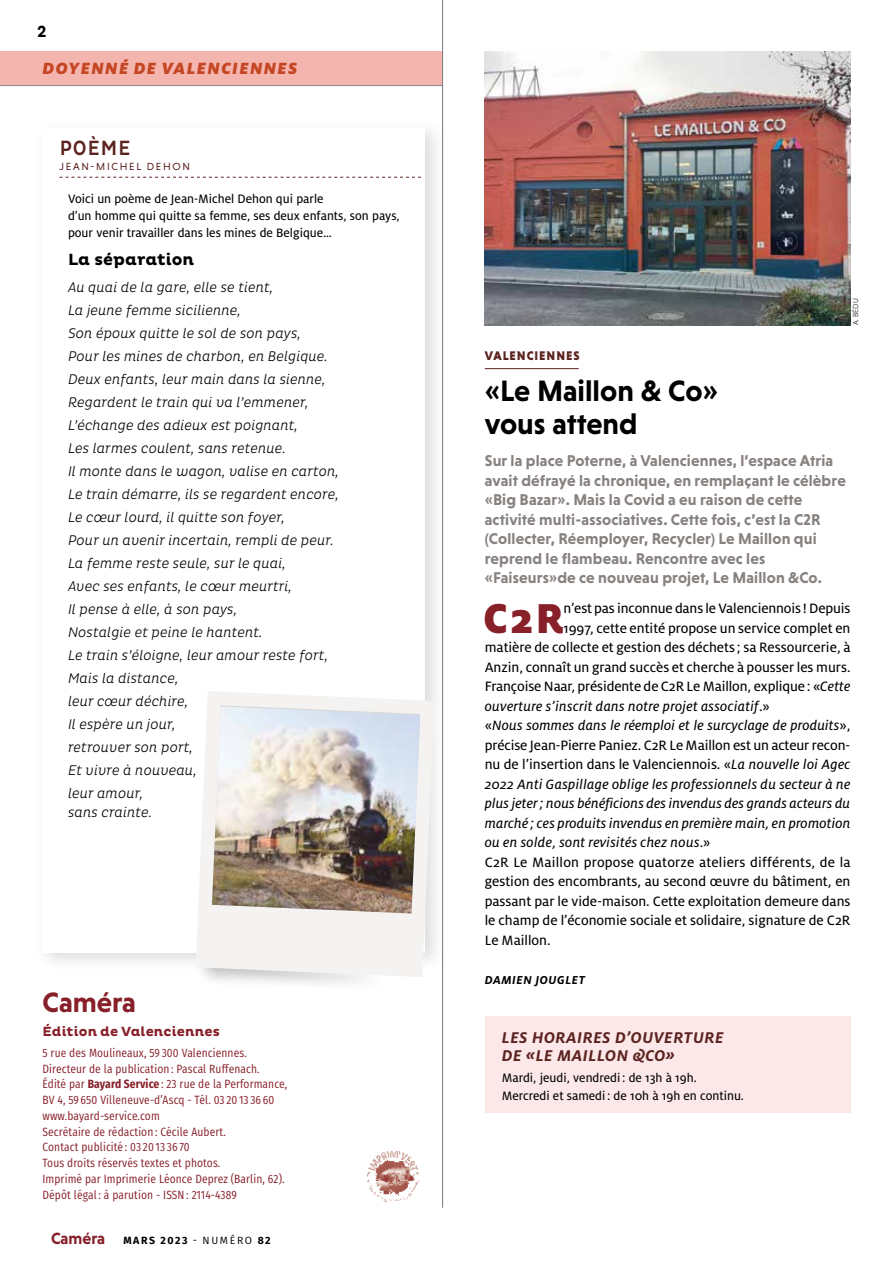
<style>
.page{position:relative;width:893px;height:1263px;background:#fff}
.page>*{position:absolute;margin:0;border:0;box-sizing:border-box;transform-origin:0 0}
.t1{font:900 46.35px "Milo OT";color:#88202a;scale:.95 1}
.t2{font:700 30px/33px "Niveau Grotesk";color:#000}
.t3{font:700 28.5px "Niveau Grotesk";color:#88202a}
.t4{font:500 21px "Pluto Cond";letter-spacing:.055em;color:#5c2421;scale:.94 1}
.t5{font:italic 900 18px "Milo OT";letter-spacing:.07em;color:#c54623}
.t6{font:italic 700 17.25px/18px "Milo OT";letter-spacing:.03em;color:#5c2421}
.t7{font:700 16.5px "Pluto";color:#000}
.t8{font:700 16.5px "Pluto Cond";color:#000}
.t9{font:700 15.9px/19.5px "Niveau Grotesk";letter-spacing:.01em;color:#87817f}
.t10{font:15px/19.5px "Milo OT Text";color:#000;text-align:right}
.t11{font:15px/19.5px "Milo OT Text Ita";letter-spacing:.01em;color:#000}
.t12{font:italic 300 14.25px/23px "Pluto Cond";letter-spacing:.01em;color:#000}
.t13{font:13.5px/17.2px "Milo OT Text";color:#000}
.t14{font:700 13.5px "Pluto";letter-spacing:.01em;color:#88202a}
.t15{font:italic 700 12.75px "Milo OT";letter-spacing:.04em;color:#000}
.t16{font:900 12.75px "Niveau Grotesk";letter-spacing:.075em;color:#5c2421}
.t17{font:12px/15.8px "Fira Sans Condensed";letter-spacing:.01em;color:#88202a;scale:.95 1}
.t18{font:700 10.5px "Fira Sans";letter-spacing:.15em;color:#000}
.t19{font:10.5px "Niveau Grotesk";letter-spacing:.165em;color:#5c2421}
.t20{font:300 7.5px "Niveau Grotesk";color:#000}
.s1{font-weight:700}
.s2{font-family:"Niveau Grotesk";font-size:16.5px;color:#88202a}
.s3{font-weight:400}
.s4{font-family:"Milo OT Text Ita"}
.s5{font-family:"Milo OT Text"}
</style>
<div class="page">
<svg style="left:367px;top:1150px;width:52px;height:52px"></svg>
<div style="left:0;top:51px;width:442px;height:34px;background:#f5b5af"></div>
<hr style="left:0;top:85px;width:442px;height:1px;background:#87888a">
<hr style="left:442px;top:0;width:1px;height:1208px;background:#7b7573">
<hr style="left:892px;top:1002px;width:1px;height:261px;background:#e3e4e4">
<hr style="left:485px;top:368px;width:94px;height:1px;background:#5c2421">
<div style="left:485px;top:1016px;width:365px;height:96px;background:#fce8e9"></div>
<img style="left:485px;top:51px;width:365px;height:274px">
<div style="left:35px;top:119px;width:411px;height:853px;background:#7b7573;opacity:.25"></div>
<div style="left:43px;top:128px;width:382px;height:824px;background:#fff"></div>
<svg style="left:60px;top:177px;width:361px;height:1px"></svg>
<div style="left:195px;top:813px;width:199px;height:179px;background:#000;opacity:.25"></div>
<svg style="left:196px;top:691px;width:238px;height:286px;fill:#f4f3f2"></svg>
<div style="left:202px;top:705px;width:218px;height:252px;background:#f4f3f2"></div>
<img style="left:212px;top:706px;width:208px;height:207px">
<p class="t8" style="left:37px;top:22px;width:11px">2</p>
<p class="t5" style="left:43px;top:58px;width:256px">DOYENNÉ DE VALENCIENNES</p>
<h3 class="t4" style="left:60px;top:136px;width:77px">POÈME</h3>
<p class="t19" style="left:60px;top:160px;width:132px">JEAN-MICHEL DEHON</p>
<p class="t13" style="left:68px;top:190px;width:333px">Voici un poème de Jean-Michel Dehon qui parle<br>d’un homme qui quitte sa femme, ses deux enfants, son pays, pour venir travailler dans les mines de Belgique…</p>
<p class="t7" style="left:68px;top:250px;width:128px">La séparation</p>
<p class="t12" style="left:68px;top:276px;width:272px">Au quai de la gare, elle se tient,<br>La jeune femme sicilienne,<br>Son époux quitte le sol de son pays,<br>Pour les mines de charbon, en Belgique.<br>Deux enfants, leur main dans la sienne,<br>Regardent le train qui va l’emmener,<br>L’échange des adieux est poignant,<br>Les larmes coulent, sans retenue.<br>Il monte dans le wagon, valise en carton,<br>Le train démarre, ils se regardent encore,<br>Le cœur lourd, il quitte son foyer,<br>Pour un avenir incertain, rempli de peur.<br>La femme reste seule, sur le quai,<br>Avec ses enfants, le cœur meurtri,<br>Il pense à elle, à son pays,<br>Nostalgie et peine le hantent.<br>Le train s’éloigne, leur amour reste fort,<br>Mais la distance,<br>leur cœur déchire,<br>Il espère un jour,<br>retrouver son port,<br>Et vivre à nouveau,<br>leur amour,</p>
<p class="t12" style="left:68px;top:801px;width:86px">sans crainte.</p>
<h3 class="t3" style="left:43px;top:986px;width:95px">Caméra</h3>
<p class="t14" style="left:43px;top:1024px;width:179px">Édition de Valenciennes</p>
<p class="t17" style="left:43px;top:1044px;width:259px">5 rue des Moulineaux, 59 300 Valenciennes.<br>Directeur de la publication : Pascal Ruffenach.<br>Édité par <span class="s1">Bayard Service</span> : 23 rue de la Performance, BV 4, 59 650 Villeneuve-d’Ascq - Tél. 03 20 13 36 60 www.bayard-service.com<br>Secrétaire de rédaction : Cécile Aubert.<br>Contact publicité : 03 20 13 36 70<br>Tous droits réservés textes et photos.<br>Imprimé par Imprimerie Léonce Deprez (Barlin, 62).<br>Dépôt légal : à parution - ISSN: 2114-4389</p>
<p class="t18" style="left:51px;top:1231px;width:221px"><span class="s2">Caméra</span> MARS 2023 <span class="s3">- NUMÉRO</span> 82</p>
<p class="t20" style="left:851px;top:325px;width:28px;rotate:-90deg">A. BÉDU</p>
<p class="t16" style="left:485px;top:348px;width:96px">VALENCIENNES</p>
<h2 class="t2" style="left:485px;top:374px;width:235px">«Le Maillon &amp; Co» vous attend</h2>
<p class="t9" style="left:485px;top:451px;width:363px">Sur la place Poterne, à Valenciennes, l’espace Atria avait défrayé la chronique, en remplaçant le célèbre «Big Bazar». Mais la Covid a eu raison de cette activité multi-associatives. Cette fois, c’est la C2R (Collecter, Réemployer, Recycler) Le Maillon qui reprend le flambeau. Rencontre avec les «Faiseurs»de ce nouveau projet, Le Maillon &amp;Co.</p>
<h1 class="t1" style="left:483px;top:591px;width:86px">C2R</h1>
<p class="t10" style="left:485px;top:599px;width:367px">n’est pas inconnue dans le Valenciennois! Depuis<br>1997, cette entité propose un service complet en<br>matière de collecte et gestion des déchets; sa Ressourcerie, à Anzin, connaît un grand succès et cherche à pousser les murs.<br>Françoise Naar, présidente de C2R Le Maillon, explique: «<span class="s4">Cette</span></p>
<p class="t11" style="left:485px;top:696px;width:367px">ouverture s’inscrit dans notre projet associatif<span class="s5">.»<br>«</span>Nous sommes dans le réemploi et le surcyclage de produits<span class="s5">»,</span></p>
<p class="t10" style="left:485px;top:735px;width:367px;text-align:left">précise Jean-Pierre Paniez. C2R Le Maillon est un acteur recon&shy;nu de l’insertion dans le Valenciennois. «<span class="s4">La nouvelle loi Agec</span></p>
<p class="t11" style="left:485px;top:774px;width:367px;text-align:justify">2022 Anti Gaspillage oblige les professionnels du secteur à ne plus jeter; nous bénéficions des invendus des grands acteurs du marché ; ces produits invendus en première main, en promotion ou en solde, sont revisités chez nous<span class="s5">.»</span></p>
<p class="t10" style="left:485px;top:852px;width:367px;text-align:justify">C2R Le Maillon propose quatorze ateliers différents, de la gestion des encombrants, au second œuvre du bâtiment, en passant par le vide-maison. Cette exploitation demeure dans le champ de l’économie sociale et solidaire, signature de C2R Le Maillon.</p>
<p class="t15" style="left:485px;top:973px;width:102px">DAMIEN JOUGLET</p>
<p class="t6" style="left:502px;top:1028px;width:223px">LES HORAIRES D’OUVERTURE<br>DE «LE MAILLON &amp;CO»</p>
<p class="t13" style="left:502px;top:1069px;width:244px">Mardi, jeudi, vendredi: de 13h à 19h.<br>Mercredi et samedi: de 10h à 19h en continu.</p>
</div>
